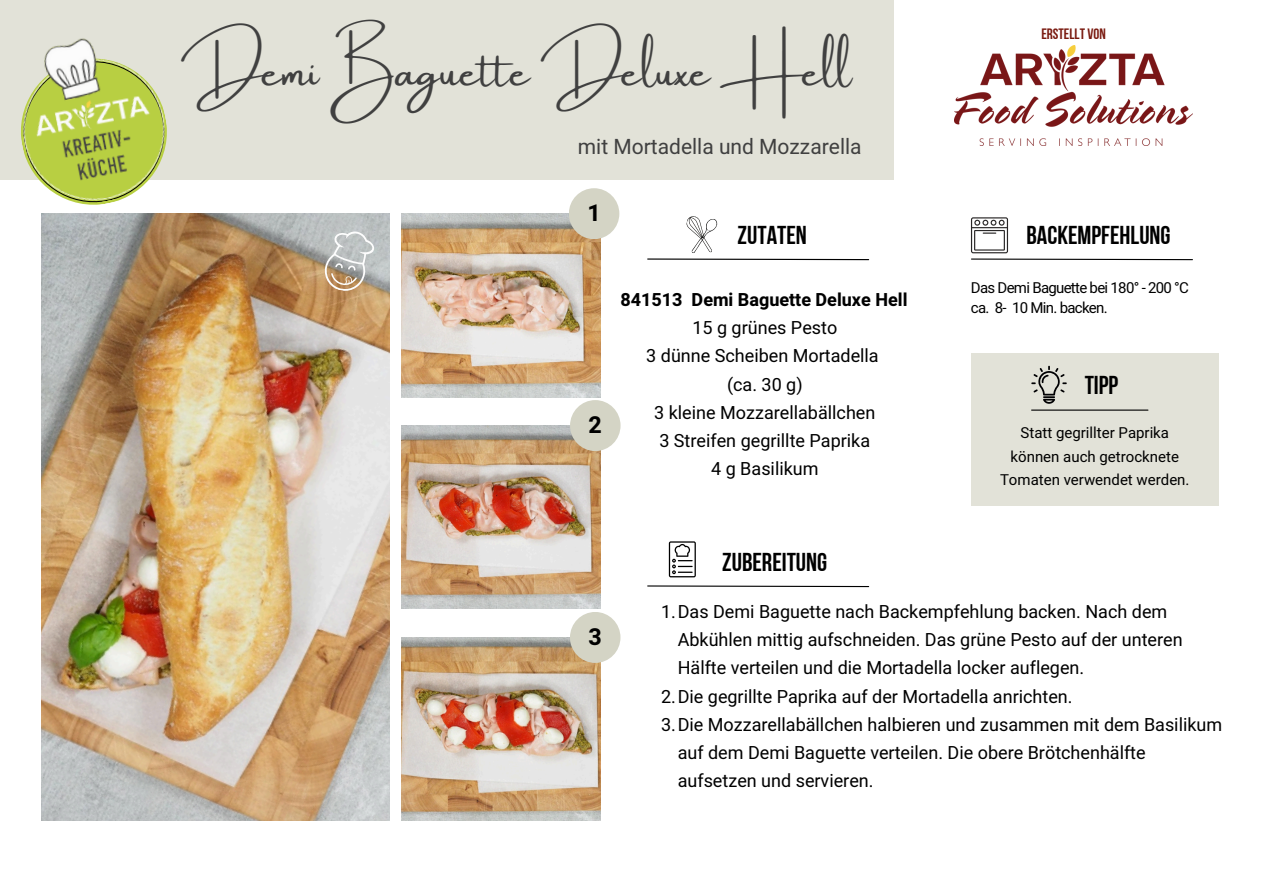
<style>
.page{position:relative;width:1263px;height:894px;background:#fff}
.page>*{position:absolute;margin:0;border:0;box-sizing:border-box;transform-origin:0 0}
.t1{font:42.45px "Amsterdam One";color:#404040}
.t2{font:25.8px "Bebas Neue Cyrillic";color:#000}
.t3{font:700 23.25px "Heebo";color:#000}
.t4{font:21px "Heebo";color:#404040}
.t5{font:18px/28.2px "Heebo";color:#000}
.t6{font:15px "Heebo";color:#000}
.t7{font:15px "Heebo";letter-spacing:-.045em;color:#000}
.t8{font:15px "Bebas Neue Cyrillic";color:#79190f}
.s1{font-weight:700}
</style>
<div class="page">
<div style="left:0;top:0;width:894px;height:180px;background:#e2e2d8"></div>
<img style="left:21px;top:38px;width:146px;height:167px">
<img style="left:954px;top:45px;width:239px;height:100px">
<img style="left:41px;top:213px;width:348px;height:607px">
<img style="left:402px;top:213px;width:199px;height:184px">
<img style="left:402px;top:425px;width:199px;height:183px">
<img style="left:402px;top:637px;width:199px;height:183px">
<div style="left:570px;top:400px;width:51px;height:51px;background:#d4d4c5;border-radius:50%"></div>
<div style="left:569px;top:188px;width:50px;height:51px;background:#d4d4c5;border-radius:50%"></div>
<div style="left:570px;top:611px;width:50px;height:51px;background:#d4d4c5;border-radius:50%"></div>
<svg style="left:970px;top:217px;width:223px;height:44px"></svg>
<svg style="left:647px;top:216px;width:223px;height:45px"></svg>
<svg style="left:669px;top:541px;width:27px;height:36px"></svg>
<svg style="left:647px;top:585px;width:223px;height:2px"></svg>
<div style="left:971px;top:353px;width:248px;height:152px;background:#e2e2d8"></div>
<hr style="left:1032px;top:409px;width:116px;height:1px;background:#000">
<svg style="left:1031px;top:365px;width:36px;height:38px"></svg>
<svg style="left:321px;top:225px;width:59px;height:70px;background:#beb6ab"></svg>
<p class="t1" style="left:181px;top:49px;width:672px">Demi Baguette Deluxe Hell</p>
<h2 class="t8" style="left:1041px;top:28px;width:66px">ERSTELLT VON</h2>
<p class="t4" style="left:578px;top:132px;width:285px">mit Mortadella und Mozzarella</p>
<h1 class="t3" style="left:587px;top:197px;width:15px">1</h1>
<p class="t3" style="left:589px;top:408px;width:15px">2</p>
<p class="t2" style="left:738px;top:225px;width:71px">ZUTATEN</p>
<h3 class="t2" style="left:1026px;top:225px;width:146px">BACKEMPFEHLUNG</h3>
<p class="t5" style="left:621px;top:286px;width:288px;text-align:center"><span class="s1">841513 Demi Baguette Deluxe Hell<br></span>15 g grünes Pesto<br>3 dünne Scheiben Mortadella<br>(ca. 30 g)<br>3 kleine Mozzarellabällchen<br>3 Streifen gegrillte Paprika<br>4 g Basilikum</p>
<p class="t7" style="left:971px;top:277px;width:219px">Das Demi Baguette bei 180° - 200 °C</p>
<h2 class="t7" style="left:971px;top:297px;width:138px">ca. 8- 10 Min. backen.</h2>
<p class="t2" style="left:1085px;top:374px;width:35px">TIPP</p>
<h2 class="t6" style="left:1020px;top:422px;width:150px">Statt gegrillter Paprika</h2>
<p class="t6" style="left:1010px;top:446px;width:170px">können auch getrocknete</p>
<p class="t6" style="left:1000px;top:469px;width:191px">Tomaten verwendet werden.</p>
<p class="t3" style="left:588px;top:620px;width:15px">3</p>
<p class="t2" style="left:722px;top:551px;width:107px">ZUBEREITUNG</p>
<p class="t5" style="left:678px;top:598px;width:506px;text-indent:-17px">1.Das Demi Baguette nach Backempfehlung backen. Nach dem<br>Abkühlen mittig aufschneiden. Das grüne Pesto auf der unteren<br>Hälfte verteilen und die Mortadella locker auflegen.</p>
<h4 class="t5" style="left:661px;top:682px;width:413px">2.Die gegrillte Paprika auf der Mortadella anrichten.</h4>
<p class="t5" style="left:678px;top:710px;width:546px;text-indent:-17px">3.Die Mozzarellabällchen halbieren und zusammen mit dem Basilikum auf dem Demi Baguette verteilen. Die obere Brötchenhälfte aufsetzen und servieren.</p>
</div>
